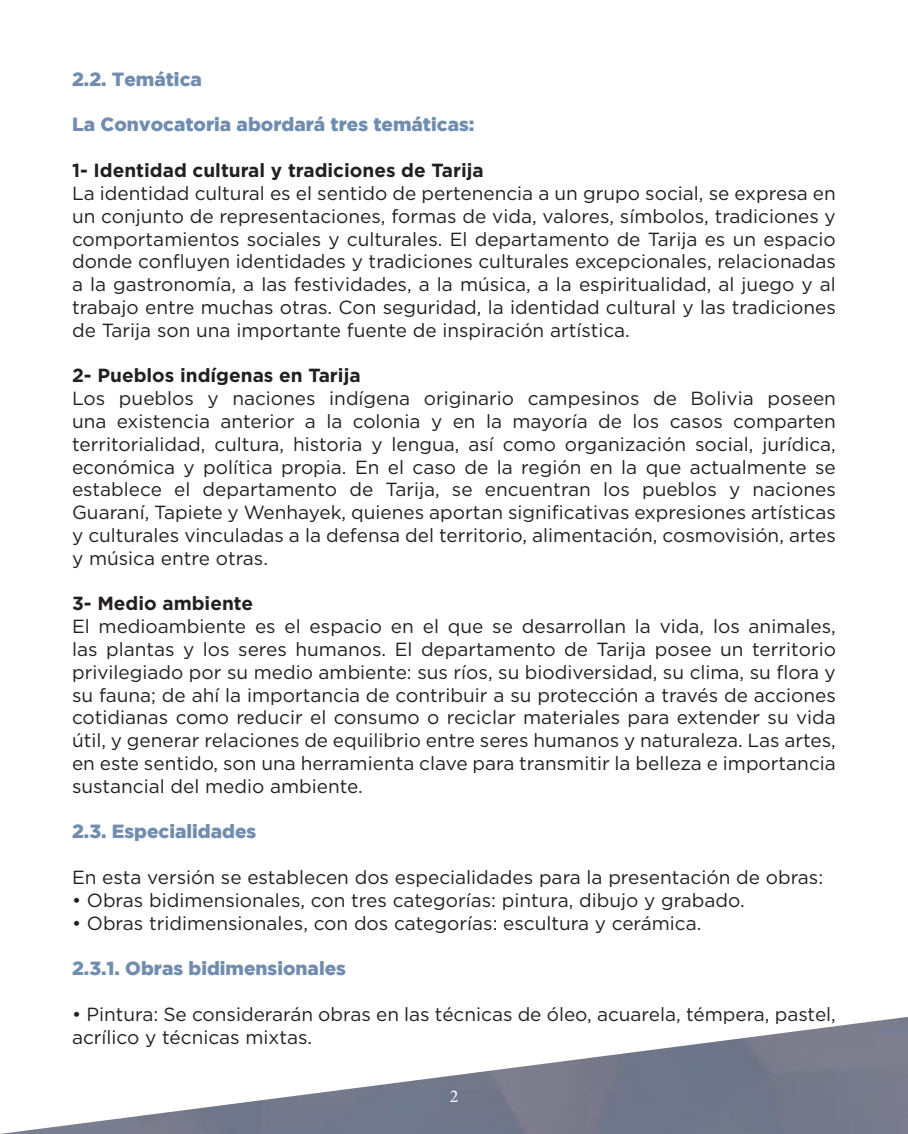
<style>
.page{position:relative;width:908px;height:1134px;background:#fff}
.page>*{position:absolute;margin:0;border:0;box-sizing:border-box;transform-origin:0 0}
.t1{font:19px/22.8px "Gotham";color:#231f20;text-align:justify}
.t2{font:900 19px "Gotham";color:#708daf}
.t3{font:700 19px "Gotham";color:#231f20}
.t4{font:18px "Minion Pro";color:#fff}
</style>
<div class="page">
<img style="left:0;top:1017px;width:907px;height:117px">
<p class="t2" style="left:72px;top:68px;width:131px">2.2. Temática</p>
<p class="t2" style="left:72px;top:114px;width:404px">La Convocatoria abordará tres temáticas:</p>
<p class="t3" style="left:72px;top:162px;width:413px">1- Identidad cultural y tradiciones de Tarija</p>
<p class="t1" style="left:72px;top:182px;width:765px">La identidad cultural es el sentido de pertenencia a un grupo social, se expresa en un conjunto de representaciones, formas de vida, valores, símbolos, tradiciones y comportamientos sociales y culturales. El departamento de Tarija es un espacio donde confluyen identidades y tradiciones culturales excepcionales, relacionadas a la gastronomía, a las festividades, a la música, a la espiritualidad, al juego y al trabajo entre muchas otras. Con seguridad, la identidad cultural y las tradiciones de Tarija son una importante fuente de inspiración artística.</p>
<p class="t3" style="left:72px;top:367px;width:290px">2- Pueblos indígenas en Tarija</p>
<p class="t1" style="left:72px;top:387px;width:765px">Los pueblos y naciones indígena originario campesinos de Bolivia poseen una existencia anterior a la colonia y en la mayoría de los casos comparten territorialidad, cultura, historia y lengua, así como organización social, jurídica, económica y política propia. En el caso de la región en la que actualmente se establece el departamento de Tarija, se encuentran los pueblos y naciones Guaraní, Tapiete y Wenhayek, quienes aportan significativas expresiones artísticas y culturales vinculadas a la defensa del territorio, alimentación, cosmovisión, artes y música entre otras.</p>
<p class="t3" style="left:72px;top:595px;width:182px">3- Medio ambiente</p>
<p class="t1" style="left:72px;top:615px;width:765px">El medioambiente es el espacio en el que se desarrollan la vida, los animales, las plantas y los seres humanos. El departamento de Tarija posee un territorio privilegiado por su medio ambiente: sus ríos, su biodiversidad, su clima, su flora y su fauna; de ahí la importancia de contribuir a su protección a través de acciones cotidianas como reducir el consumo o reciclar materiales para extender su vida útil, y generar relaciones de equilibrio entre seres humanos y naturaleza. Las artes, en este sentido, son una herramienta clave para transmitir la belleza e importancia sustancial del medio ambiente.</p>
<p class="t2" style="left:72px;top:821px;width:186px">2.3. Especialidades</p>
<p class="t1" style="left:72px;top:866px;width:752px">En esta versión se establecen dos especialidades para la presentación de obras:</p>
<p class="t1" style="left:72px;top:889px;width:673px">• Obras bidimensionales, con tres categorías: pintura, dibujo y grabado.</p>
<p class="t1" style="left:72px;top:911px;width:630px">• Obras tridimensionales, con dos categorías: escultura y cerámica.</p>
<p class="t2" style="left:72px;top:957px;width:275px">2.3.1. Obras bidimensionales</p>
<p class="t1" style="left:72px;top:1003px;width:765px">• Pintura: Se considerarán obras en las técnicas de óleo, acuarela, témpera, pastel, acrílico y técnicas mixtas.</p>
<p class="t4" style="left:449px;top:1085px;width:10px">2</p>
</div>
